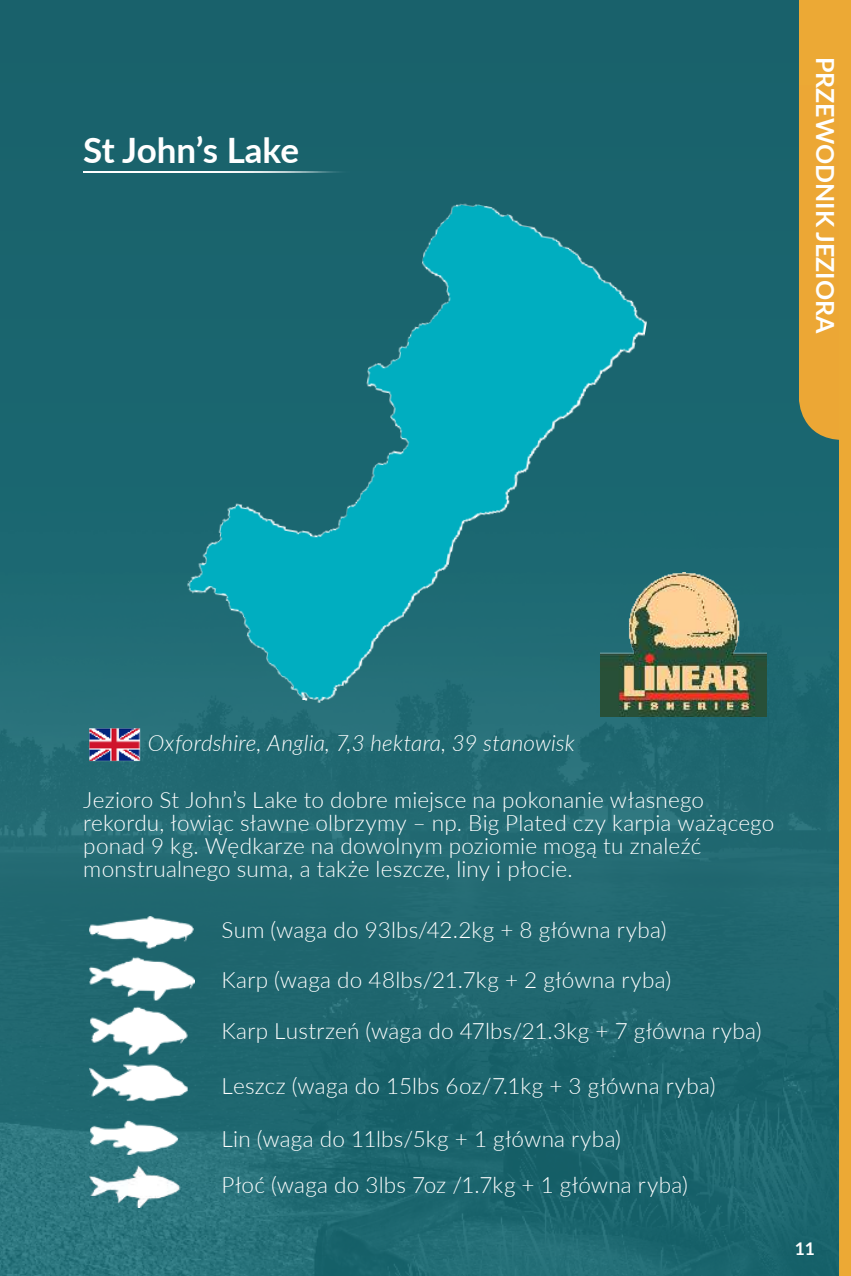
<style>
.page{position:relative;width:851px;height:1276px;background:#fff}
.page>*{position:absolute;margin:0;border:0;box-sizing:border-box;transform-origin:0 0}
.t1{font:700 35px "Lato";color:#fff}
.t2{font:700 25px "Lato";color:#fff}
.t3{font:300 22.5px/23px "Lato";letter-spacing:.01em;color:#fff}
.t4{font:italic 300 22.5px "Lato";letter-spacing:.01em;color:#fff}
.t5{font:700 17.5px "Lato";color:#fff}
</style>
<div class="page">
<div style="left:0;top:0;width:798px;height:356px;background:#19626c"></div>
<img style="left:0;top:356px;width:839px;height:920px">
<div style="left:798px;top:0;width:41px;height:440px;background:#eca735"></div>
<div style="left:839px;top:0;width:11px;height:1276px;background:#eca935"></div>
<img style="left:172px;top:168px;width:489px;height:577px">
<img style="left:83px;top:172px;width:279px;height:1px">
<img style="left:600px;top:572px;width:166px;height:144px">
<img style="left:84px;top:722px;width:60px;height:43px">
<img style="left:90px;top:916px;width:104px;height:291px">
<h1 class="t1" style="left:83px;top:137px;width:217px">St John’s Lake</h1>
<p class="t2" style="left:834px;top:57px;width:278px;rotate:90deg">PRZEWODNIK JEZIORA</p>
<p class="t4" style="left:148px;top:735px;width:428px">Oxfordshire, Anglia, 7,3 hektara, 39 stanowisk</p>
<p class="t3" style="left:83px;top:787px;width:692px">Jezioro St John’s Lake to dobre miejsce na pokonanie własnego rekordu, łowiąc sławne olbrzymy – np. Big Plated czy karpia ważącego ponad 9 kg. Wędkarze na dowolnym poziomie mogą tu znaleźć monstrualnego suma, a także leszcze, liny i płocie.</p>
<p class="t3" style="left:221px;top:917px;width:446px">Sum (waga do 93lbs/42.2kg + 8 główna ryba)</p>
<p class="t3" style="left:221px;top:967px;width:451px">Karp (waga do 48lbs/21.7kg + 2 główna ryba)</p>
<p class="t3" style="left:221px;top:1018px;width:541px">Karp Lustrzeń (waga do 47lbs/21.3kg + 7 główna ryba)</p>
<p class="t3" style="left:221px;top:1073px;width:495px">Leszcz (waga do 15lbs 6oz/7.1kg + 3 główna ryba)</p>
<p class="t3" style="left:221px;top:1115px;width:467px;line-height:46px">Lin (waga do 11lbs/5kg + 1 główna ryba)<br>Płoć (waga do 3lbs 7oz /1.7kg + 1 główna ryba)</p>
<p class="t5" style="left:794px;top:1241px;width:22px">11</p>
</div>
